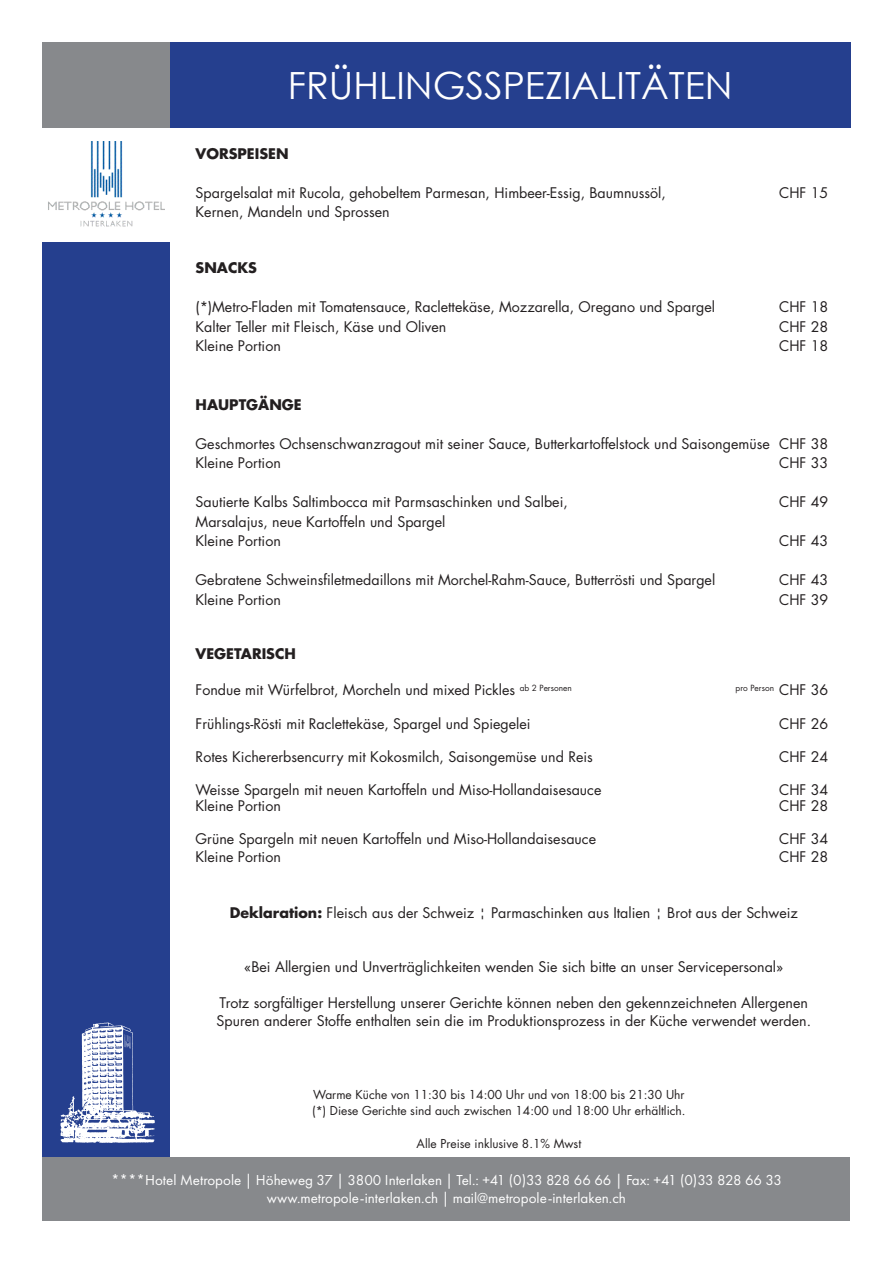
<style>
.page{position:relative;width:893px;height:1263px;background:#fff}
.page>*{position:absolute;margin:0;border:0;box-sizing:border-box;transform-origin:0 0}
.t1{font:37.5px "Century Gothic";color:#fff}
.t2{font:15px "Futura PT";color:#fff}
.t3{font:14.25px "Futura Std";color:#231f20}
.t4{font:700 14.25px "Futura Std";color:#231f20}
.t5{font:12px "Futura Std";color:#231f20}
.t6{font:8.25px "Futura Std";color:#231f20}
.s1{font-size:14.25px}
.s2{font-weight:700}
</style>
<div class="page">
<div style="left:170px;top:43px;width:680px;height:85px;background:#253f8e"></div>
<div style="left:43px;top:43px;width:127px;height:85px;background:#87898c"></div>
<img style="left:48px;top:142px;width:117px;height:85px">
<div style="left:43px;top:242px;width:127px;height:915px;background:#253f8e"></div>
<div style="left:43px;top:1157px;width:807px;height:63px;background:#87898c"></div>
<img style="left:60px;top:1022px;width:95px;height:121px">
<p class="t1" style="left:288px;top:59px;width:446px">FRÜHLINGSSPEZIALITÄTEN</p>
<p class="t4" style="left:196px;top:144px;width:94px">VORSPEISEN</p>
<p class="t3" style="left:196px;top:183px;width:472px">Spargelsalat mit Rucola, gehobeltem Parmesan, Himbeer-Essig, Baumnussöl,</p>
<p class="t3" style="left:779px;top:183px;width:51px">CHF 15</p>
<p class="t3" style="left:196px;top:203px;width:196px">Kernen, Mandeln und Sprossen</p>
<p class="t4" style="left:196px;top:259px;width:63px">SNACKS</p>
<p class="t3" style="left:196px;top:298px;width:521px">(*)Metro-Fladen mit Tomatensauce, Raclettekäse, Mozzarella, Oregano und Spargel</p>
<p class="t3" style="left:779px;top:298px;width:51px">CHF 18</p>
<p class="t3" style="left:196px;top:318px;width:252px">Kalter Teller mit Fleisch, Käse und Oliven</p>
<p class="t3" style="left:779px;top:318px;width:51px">CHF 28</p>
<p class="t3" style="left:196px;top:337px;width:87px">Kleine Portion</p>
<p class="t3" style="left:779px;top:337px;width:51px">CHF 18</p>
<p class="t4" style="left:196px;top:395px;width:108px">HAUPTGÄNGE</p>
<p class="t3" style="left:196px;top:435px;width:634px">Geschmortes Ochsenschwanzragout mit seiner Sauce, Butterkartoffelstock und Saisongemüse CHF 38</p>
<p class="t3" style="left:196px;top:454px;width:87px">Kleine Portion</p>
<p class="t3" style="left:779px;top:454px;width:51px">CHF 33</p>
<p class="t3" style="left:196px;top:493px;width:374px">Sautierte Kalbs Saltimbocca mit Parmsaschinken und Salbei,</p>
<p class="t3" style="left:779px;top:493px;width:51px">CHF 49</p>
<p class="t3" style="left:196px;top:513px;width:251px">Marsalajus, neue Kartoffeln und Spargel</p>
<p class="t3" style="left:196px;top:532px;width:87px">Kleine Portion</p>
<p class="t3" style="left:779px;top:532px;width:51px">CHF 43</p>
<p class="t3" style="left:196px;top:571px;width:521px">Gebratene Schweinsfiletmedaillons mit Morchel-Rahm-Sauce, Butterrösti und Spargel</p>
<p class="t3" style="left:779px;top:571px;width:51px">CHF 43</p>
<p class="t3" style="left:196px;top:591px;width:87px">Kleine Portion</p>
<p class="t3" style="left:779px;top:591px;width:51px">CHF 39</p>
<p class="t4" style="left:196px;top:644px;width:102px">VEGETARISCH</p>
<p class="t3" style="left:196px;top:681px;width:378px">Fondue mit Würfelbrot, Morcheln und mixed Pickles <sup>ab</sup> <sup>2</sup> <sup>Personen</sup></p>
<p class="t6" style="left:736px;top:682px;width:94px">pro Person <span class="s1">CHF 36</span></p>
<p class="t3" style="left:196px;top:714px;width:336px">Frühlings-Rösti mit Raclettekäse, Spargel und Spiegelei</p>
<p class="t3" style="left:779px;top:714px;width:51px">CHF 26</p>
<p class="t3" style="left:196px;top:747px;width:399px">Rotes Kichererbsencurry mit Kokosmilch, Saisongemüse und Reis</p>
<p class="t3" style="left:779px;top:747px;width:51px">CHF 24</p>
<p class="t3" style="left:196px;top:780px;width:407px">Weisse Spargeln mit neuen Kartoffeln und Miso-Hollandaisesauce</p>
<p class="t3" style="left:779px;top:780px;width:51px">CHF 34</p>
<p class="t3" style="left:196px;top:797px;width:87px">Kleine Portion</p>
<p class="t3" style="left:779px;top:797px;width:51px">CHF 28</p>
<p class="t3" style="left:196px;top:830px;width:402px">Grüne Spargeln mit neuen Kartoffeln und Miso-Hollandaisesauce</p>
<p class="t3" style="left:779px;top:830px;width:51px">CHF 34</p>
<p class="t3" style="left:196px;top:847px;width:87px">Kleine Portion</p>
<p class="t3" style="left:779px;top:847px;width:51px">CHF 28</p>
<p class="t3" style="left:230px;top:904px;width:570px"><span class="s2">Deklaration:</span> Fleisch aus der Schweiz ¦ Parmaschinken aus Italien ¦ Brot aus der Schweiz</p>
<p class="t3" style="left:244px;top:958px;width:540px">«Bei Allergien und Unverträglichkeiten wenden Sie sich bitte an unser Servicepersonal»</p>
<p class="t3" style="left:220px;top:994px;width:590px">Trotz sorgfältiger Herstellung unserer Gerichte können neben den gekennzeichneten Allergenen</p>
<p class="t3" style="left:217px;top:1012px;width:596px">Spuren anderer Stoffe enthalten sein die im Produktionsprozess in der Küche verwendet werden.</p>
<p class="t5" style="left:313px;top:1086px;width:373px">Warme Küche von 11:30 bis 14:00 Uhr und von 18:00 bis 21:30 Uhr</p>
<p class="t5" style="left:312px;top:1103px;width:375px">(*) Diese Gerichte sind auch zwischen 14:00 und 18:00 Uhr erhältlich.</p>
<p class="t5" style="left:417px;top:1136px;width:166px">Alle Preise inklusive 8.1% Mwst</p>
<p class="t2" style="left:111px;top:1171px;width:672px">****Hotel Metropole | Höheweg 37 | 3800 Interlaken | Tel.: +41 (0)33 828 66 66 | Fax: +41 (0)33 828 66 33</p>
<p class="t2" style="left:267px;top:1189px;width:361px">www.metropole-interlaken.ch | mail@metropole-interlaken.ch</p>
</div>
